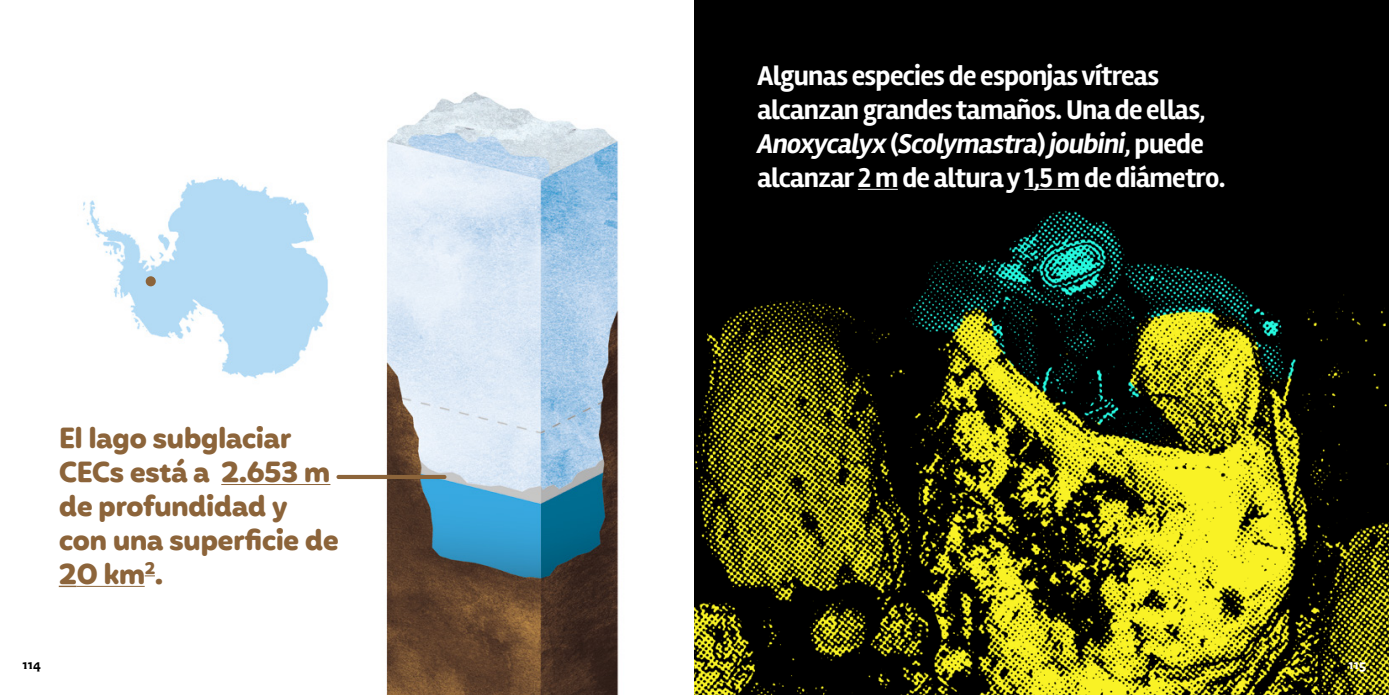
<style>
.page{position:relative;width:1389px;height:695px;background:#fff}
.page>*{position:absolute;margin:0;border:0;box-sizing:border-box;transform-origin:0 0}
.t1{font:700 28px/33.9px "Rambla";letter-spacing:-.025em;color:#fff}
.t2{font:700 28px/33.9px "Mohr Rounded";letter-spacing:-.025em;color:#8c643a}
.t3{font:13.65px "Chercan Std Negra";color:#000}
.t4{font:13.65px "Chercan Std Negra";color:#fff}
.s1{font-style:italic}
</style>
<div class="page">
<img style="left:58px;top:177px;width:299px;height:411px">
<img style="left:357px;top:92px;width:262px;height:602px">
<img style="left:694px;top:0;width:695px;height:694px">
<hr style="left:858px;top:189px;width:40px;height:1px;background:#fff">
<hr style="left:1024px;top:189px;width:56px;height:1px;background:#fff">
<hr style="left:221px;top:484px;width:109px;height:1px;background:#8c643a">
<svg style="left:59px;top:585px;width:17px;height:2px"></svg>
<hr style="left:76px;top:586px;width:69px;height:1px;background:#8c643a">
<hr style="left:337px;top:475px;width:109px;height:4px;background:#8c643a;border-radius:2px">
<div style="left:146px;top:276px;width:10px;height:10px;background:#8c643a;border-radius:50%"></div>
<p class="t2" style="left:59px;top:421px;width:282px">El lago subglaciar<br>CECs está a 2.653 m de profundidad y con una superficie de<br>20 km<sup>2</sup>.</p>
<p class="t1" style="left:757px;top:60px;width:469px">Algunas especies de esponjas vítreas alcanzan grandes tamaños. Una de ellas, <span class="s1">Anoxycalyx</span> (<span class="s1">Scolymastra</span>) <span class="s1">joubini</span>, puede alcanzar 2 m de altura y 1,5 m de diámetro.</p>
<p class="t3" style="left:22px;top:653px;width:20px">114</p>
<p class="t4" style="left:1348px;top:653px;width:19px">115</p>
</div>
